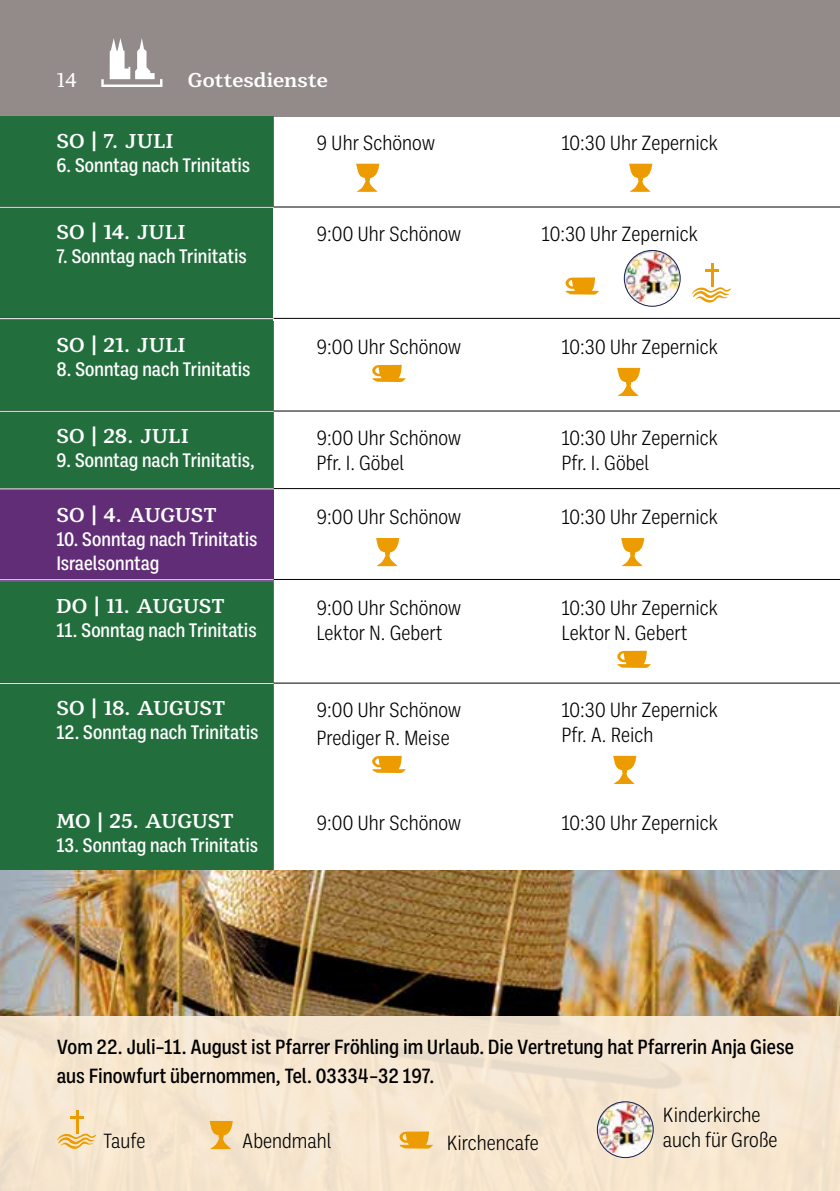
<style>
.page{position:relative;width:840px;height:1191px;background:#fff}
.page>*{position:absolute;margin:0;border:0;box-sizing:border-box;transform-origin:0 0}
.t1{font:300 21px/25px "Ballinger Condensed";color:#000}
.t2{font:500 21px/29px "Ballinger Condensed";color:#000}
.t3{font:500 20px/24px "Ballinger Condensed";color:#fff}
.t4{font:700 20px "Mediator Serif";letter-spacing:.005em;color:#fff}
.t5{font:20px "Mediator Serif";color:#fff}
</style>
<div class="page">
<div style="left:0;top:0;width:839px;height:116px;background:#938a8a"></div>
<svg style="left:101px;top:38px;width:61px;height:49px"></svg>
<div style="left:0;top:116px;width:274px;height:754px;background:#226f3d"></div>
<div style="left:0;top:490px;width:274px;height:91px;background:#612d77"></div>
<svg style="left:356px;top:164px;width:23px;height:28px"></svg>
<svg style="left:629px;top:164px;width:23px;height:28px"></svg>
<svg style="left:565px;top:277px;width:33px;height:18px"></svg>
<img style="left:624px;top:250px;width:55px;height:56px;border-radius:28px">
<div style="left:623px;top:250px;width:57px;height:57px;border:1px solid #18224d;border-radius:50%"></div>
<hr style="left:710px;top:264px;width:3px;height:23px;background:#ec9c00">
<hr style="left:704px;top:269px;width:14px;height:3px;background:#ec9c00">
<svg style="left:691px;top:287px;width:39px;height:16px"></svg>
<svg style="left:372px;top:365px;width:33px;height:17px"></svg>
<svg style="left:617px;top:368px;width:23px;height:28px"></svg>
<svg style="left:376px;top:538px;width:23px;height:28px"></svg>
<svg style="left:621px;top:538px;width:23px;height:28px"></svg>
<svg style="left:617px;top:651px;width:33px;height:17px"></svg>
<svg style="left:372px;top:756px;width:33px;height:17px"></svg>
<svg style="left:613px;top:756px;width:23px;height:28px"></svg>
<hr style="left:0;top:207px;width:839px;height:1px;background:#000">
<hr style="left:0;top:318px;width:839px;height:1px;background:#000">
<hr style="left:0;top:411px;width:839px;height:1px;background:#000">
<hr style="left:0;top:488px;width:839px;height:1px;background:#000">
<hr style="left:0;top:579px;width:839px;height:1px;background:#000">
<hr style="left:0;top:683px;width:839px;height:1px;background:#000">
<hr style="left:0;top:207px;width:273px;height:1px;background:#fff">
<hr style="left:0;top:318px;width:273px;height:1px;background:#fff">
<hr style="left:0;top:411px;width:273px;height:1px;background:#fff">
<hr style="left:0;top:488px;width:273px;height:1px;background:#fff">
<hr style="left:0;top:579px;width:273px;height:1px;background:#fff">
<hr style="left:0;top:683px;width:273px;height:1px;background:#fff">
<img style="left:0;top:870px;width:839px;height:146px">
<div style="left:0;top:1016px;width:839px;height:175px;background:#f6e6cf"></div>
<hr style="left:76px;top:1110px;width:3px;height:23px;background:#ec9c00">
<hr style="left:70px;top:1115px;width:14px;height:3px;background:#ec9c00">
<svg style="left:57px;top:1133px;width:39px;height:16px"></svg>
<svg style="left:210px;top:1121px;width:23px;height:28px"></svg>
<svg style="left:399px;top:1131px;width:34px;height:17px"></svg>
<img style="left:597px;top:1101px;width:55px;height:56px;border-radius:28px">
<div style="left:596px;top:1101px;width:57px;height:57px;border:1px solid #18224d;border-radius:50%"></div>
<p class="t5" style="left:57px;top:68px;width:22px">14</p>
<p class="t4" style="left:188px;top:67px;width:141px">Gottesdienste</p>
<p class="t4" style="left:56px;top:128px;width:118px">SO | 7. JULI</p>
<p class="t3" style="left:56px;top:153px;width:195px">6. Sonntag nach Trinitatis</p>
<p class="t4" style="left:56px;top:219px;width:130px">SO | 14. JULI</p>
<p class="t3" style="left:56px;top:244px;width:192px">7. Sonntag nach Trinitatis</p>
<p class="t4" style="left:56px;top:332px;width:130px">SO | 21. JULI</p>
<p class="t3" style="left:56px;top:357px;width:195px">8. Sonntag nach Trinitatis</p>
<p class="t4" style="left:56px;top:423px;width:133px">SO | 28. JULI</p>
<p class="t3" style="left:56px;top:448px;width:200px">9. Sonntag nach Trinitatis,</p>
<p class="t4" style="left:56px;top:502px;width:162px">SO | 4. AUGUST</p>
<p class="t3" style="left:56px;top:527px;width:202px">10. Sonntag nach Trinitatis<br>Israelsonntag</p>
<p class="t4" style="left:56px;top:593px;width:170px">DO | 11. AUGUST</p>
<p class="t3" style="left:56px;top:618px;width:202px">11. Sonntag nach Trinitatis</p>
<p class="t4" style="left:56px;top:695px;width:170px">SO | 18. AUGUST</p>
<p class="t3" style="left:56px;top:720px;width:203px">12. Sonntag nach Trinitatis</p>
<p class="t4" style="left:56px;top:808px;width:179px">MO | 25. AUGUST</p>
<p class="t3" style="left:56px;top:833px;width:203px">13. Sonntag nach Trinitatis</p>
<p class="t1" style="left:316px;top:130px;width:120px">9 Uhr Schönow</p>
<p class="t1" style="left:561px;top:130px;width:158px">10:30 Uhr Zepernick</p>
<p class="t1" style="left:316px;top:221px;width:146px">9:00 Uhr Schönow</p>
<p class="t1" style="left:541px;top:221px;width:158px">10:30 Uhr Zepernick</p>
<p class="t1" style="left:316px;top:334px;width:146px">9:00 Uhr Schönow</p>
<p class="t1" style="left:561px;top:334px;width:158px">10:30 Uhr Zepernick</p>
<p class="t1" style="left:316px;top:425px;width:146px">9:00 Uhr Schönow<br>Pfr. I. Göbel</p>
<p class="t1" style="left:561px;top:425px;width:158px">10:30 Uhr Zepernick<br>Pfr. I. Göbel</p>
<p class="t1" style="left:316px;top:504px;width:146px">9:00 Uhr Schönow</p>
<p class="t1" style="left:561px;top:504px;width:158px">10:30 Uhr Zepernick</p>
<p class="t1" style="left:316px;top:595px;width:146px">9:00 Uhr Schönow<br>Lektor N. Gebert</p>
<p class="t1" style="left:561px;top:595px;width:158px">10:30 Uhr Zepernick<br>Lektor N. Gebert</p>
<p class="t1" style="left:316px;top:696px;width:146px;line-height:28px">9:00 Uhr Schönow<br>Prediger R. Meise</p>
<p class="t1" style="left:561px;top:697px;width:158px">10:30 Uhr Zepernick<br>Pfr. A. Reich</p>
<p class="t1" style="left:316px;top:811px;width:146px">9:00 Uhr Schönow</p>
<p class="t1" style="left:561px;top:811px;width:158px">10:30 Uhr Zepernick</p>
<p class="t2" style="left:57px;top:1032px;width:738px">Vom 22. Juli–11. August ist Pfarrer Fröhling im Urlaub. Die Vertretung hat Pfarrerin Anja Giese aus Finowfurt übernommen, Tel. 03334–32 197.</p>
<p class="t1" style="left:662px;top:1102px;width:116px">Kinderkirche auch für Große</p>
<p class="t1" style="left:103px;top:1128px;width:43px">Taufe</p>
<p class="t1" style="left:242px;top:1128px;width:91px">Abendmahl</p>
<p class="t1" style="left:446px;top:1130px;width:94px">Kirchencafe</p>
</div>
